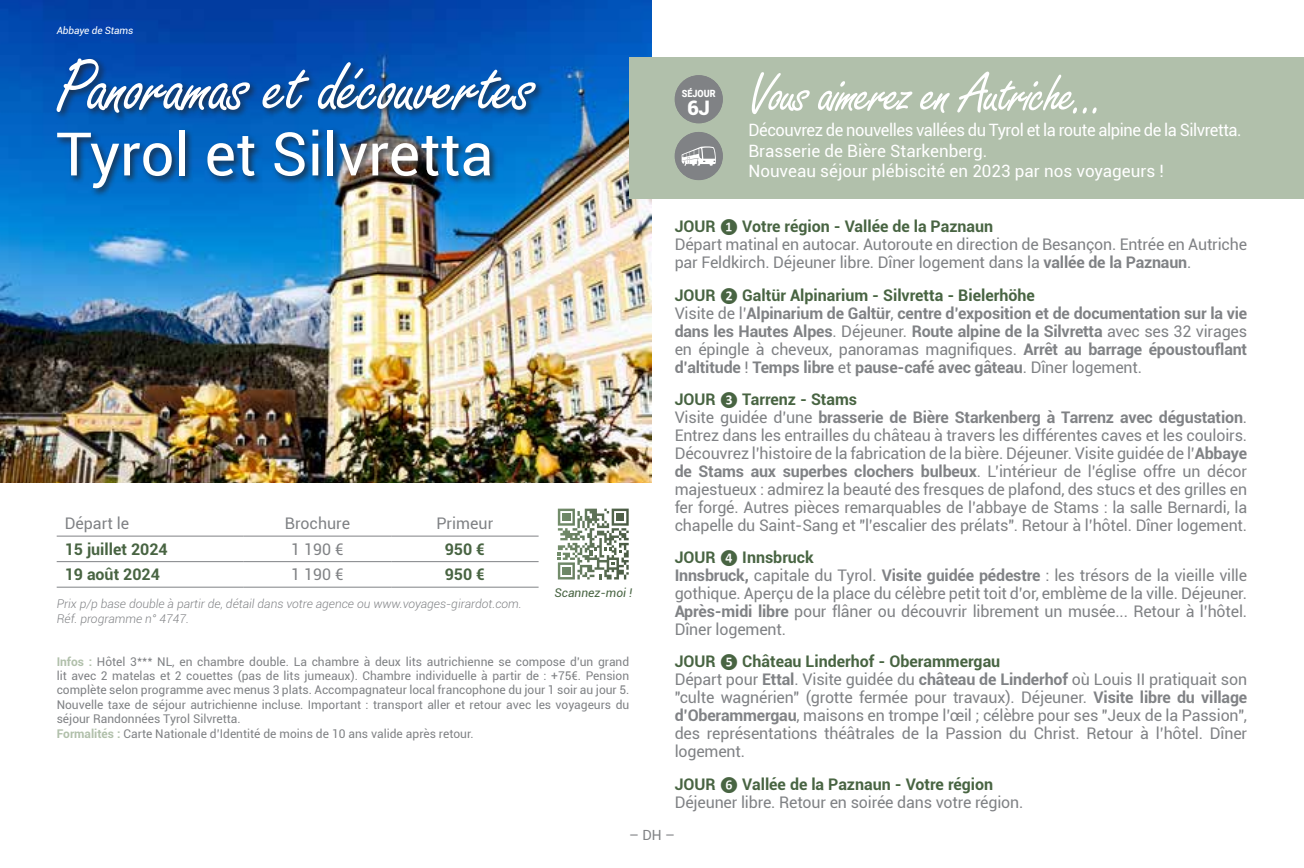
<style>
.page{position:relative;width:1304px;height:868px;background:#fff}
.page>*{position:absolute;margin:0;border:0;box-sizing:border-box;transform-origin:0 0}
.t1{font:80px "Freestyle Script";letter-spacing:-.025em;color:#fff}
.t2{font:60px "Freestyle Script";letter-spacing:-.04em;color:#fff}
.t3{font:60px "Roboto";color:#fff}
.t4{font:900 20px "Roboto";color:#fff}
.t5{font:17px/20.4px "Roboto";letter-spacing:-.005em;color:#fff}
.t6{font:16px/18px "Roboto";letter-spacing:-.01em;color:#808285}
.t7{font:700 16px/18px "Roboto";letter-spacing:-.01em;color:#808285}
.t8{font:700 16px "Roboto";color:#486442}
.t9{font:14px "Roboto";color:#808285}
.t10{font:12px/14.4px "Roboto";color:#808285}
.t11{font:italic 300 12px/14.4px "Roboto";color:#808285}
.t12{font:italic 12px "Roboto";color:#486442}
.t13{font:italic 10px "Roboto";letter-spacing:-.01em;color:#fff}
.t14{font:900 10px "Roboto";color:#fff;scale:.9 1}
.s1{font-weight:700;color:#b1c0ab}
.s2{font-weight:700;color:#486442}
.s3{font-family:"Calibri";font-weight:700;font-size:14px;color:#486442}
.s4{font-weight:700}
.s5{color:#486442}
.s6{font-family:"Calibri";font-size:14px;color:#486442}
.s7{font-weight:400}
</style>
<div class="page">
<img style="left:0;top:0;width:652px;height:482px">
<div style="left:55px;top:56px;width:490px;height:141px;background:#231f20;opacity:.75"></div>
<div style="left:629px;top:57px;width:675px;height:141px;background:#b1c0ab"></div>
<div style="left:675px;top:132px;width:48px;height:48px;background:#808285;border-radius:50%"></div>
<svg style="left:682px;top:146px;width:34px;height:20px"></svg>
<div style="left:675px;top:75px;width:48px;height:48px;background:#808285;border-radius:50%"></div>
<hr style="left:57px;top:535px;width:187px;height:1px;background:#808285">
<hr style="left:244px;top:535px;width:147px;height:1px;background:#808285">
<hr style="left:391px;top:535px;width:148px;height:1px;background:#808285">
<hr style="left:57px;top:561px;width:187px;height:1px;background:#808285">
<hr style="left:244px;top:561px;width:147px;height:1px;background:#808285">
<hr style="left:391px;top:561px;width:148px;height:1px;background:#808285">
<hr style="left:57px;top:586px;width:187px;height:1px;background:#808285">
<hr style="left:244px;top:586px;width:147px;height:1px;background:#808285">
<hr style="left:391px;top:586px;width:148px;height:1px;background:#808285">
<svg style="left:558px;top:508px;width:71px;height:71px"></svg>
<p class="t13" style="left:57px;top:24px;width:78px">Abbaye de Stams</p>
<h1 class="t1" style="left:56px;top:43px;width:481px">Panoramas et découvertes</h1>
<h2 class="t3" style="left:56px;top:112px;width:439px">Tyrol et Silvretta</h2>
<p class="t6" style="left:65px;top:513px;width:66px">Départ le</p>
<p class="t6" style="left:285px;top:513px;width:67px">Brochure</p>
<p class="t6" style="left:436px;top:513px;width:58px">Primeur</p>
<p class="t8" style="left:65px;top:538px;width:105px">15 juillet 2024</p>
<p class="t6" style="left:291px;top:539px;width:54px">1 190 €</p>
<p class="t8" style="left:445px;top:538px;width:42px">950 €</p>
<p class="t8" style="left:65px;top:563px;width:97px">19 août 2024</p>
<p class="t6" style="left:291px;top:565px;width:54px">1 190 €</p>
<p class="t8" style="left:445px;top:563px;width:42px">950 €</p>
<p class="t11" style="left:57px;top:596px;width:466px">Prix p/p base double à partir de, détail dans votre agence ou www.voyages-girardot.com.<br>Réf. programme n° 4747.</p>
<p class="t10" style="left:57px;top:653px;width:574px"><span class="s1">Infos :</span> Hôtel 3*** NL, en chambre double. La chambre à deux lits autrichienne se compose d'un grand lit avec 2 matelas et 2 couettes (pas de lits jumeaux). Chambre individuelle à partir de : +75€. Pension complète selon programme avec menus 3 plats. Accompagnateur local francophone du jour 1 soir au jour 5.<br>Nouvelle taxe de séjour autrichienne incluse. Important : transport aller et retour avec les voyageurs du séjour Randonnées Tyrol Silvretta.<br><span class="s1">Formalités :</span> Carte Nationale d’Identité de moins de 10 ans valide après retour.</p>
<p class="t12" style="left:554px;top:584px;width:79px">Scannez-moi !</p>
<p class="t14" style="left:682px;top:86px;width:39px">SÉJOUR</p>
<p class="t4" style="left:687px;top:93px;width:24px">6J</p>
<h2 class="t2" style="left:748px;top:61px;width:359px">Vous aimerez en Autriche...</h2>
<p class="t5" style="left:748px;top:119px;width:495px">Découvrez de nouvelles vallées du Tyrol et la route alpine de la Silvretta.<br>Brasserie de Bière Starkenberg.<br>Nouveau séjour plébiscité en 2023 par nos voyageurs !</p>
<p class="t6" style="left:675px;top:217px;width:574px"><span class="s2">JOUR</span> <span class="s3">❶</span> <span class="s2">Votre région - Vallée de la Paznaun<br></span>Départ matinal en autocar. Autoroute en direction de Besançon. Entrée en Autriche par Feldkirch. Déjeuner libre. Dîner logement dans la <span class="s4">vallée de la Paznaun</span>.</p>
<p class="t7" style="left:675px;top:285px;width:574px"><span class="s5">JOUR</span> <span class="s6">❷</span> <span class="s5">Galtür Alpinarium - Silvretta - Bielerhöhe<br></span><span class="s7">Visite de l’</span>Alpinarium de Galtür<span class="s7">,</span> centre d’exposition et de documentation sur la vie dans les Hautes Alpes<span class="s7">. Déjeuner.</span> Route alpine de la Silvretta <span class="s7">avec ses 32 virages en épingle à cheveux, panoramas magnifiques.</span> Arrêt au barrage époustouflant d’altitude <span class="s7">!</span> Temps libre <span class="s7">et</span> pause-café avec gâteau<span class="s7">. Dîner logement.</span></p>
<p class="t6" style="left:675px;top:389px;width:574px"><span class="s2">JOUR</span> <span class="s3">❸</span> <span class="s2">Tarrenz - Stams<br></span>Visite guidée d’une <span class="s4">brasserie de Bière Starkenberg à Tarrenz avec dégustation</span>.<br>Entrez dans les entrailles du château à travers les différentes caves et les couloirs.<br>Découvrez l’histoire de la fabrication de la bière. Déjeuner. Visite guidée de l’<span class="s4">Abbaye de Stams aux superbes clochers bulbeux</span>. L’intérieur de l’église offre un décor majestueux : admirez la beauté des fresques de plafond, des stucs et des grilles en fer forgé. Autres pièces remarquables de l’abbaye de Stams : la salle Bernardi, la chapelle du Saint-Sang et "l’escalier des prélats". Retour à l’hôtel. Dîner logement.</p>
<p class="t6" style="left:675px;top:547px;width:574px"><span class="s2">JOUR</span> <span class="s3">❹</span> <span class="s2">Innsbruck<br></span><span class="s4">Innsbruck,</span> capitale du Tyrol. <span class="s4">Visite guidée pédestre</span> : les trésors de la vieille ville gothique. Aperçu de la place du célèbre petit toit d’or, emblème de la ville. Déjeuner.<br><span class="s4">Après-midi libre</span> pour flâner ou découvrir librement un musée... Retour à l’hôtel.<br>Dîner logement.</p>
<p class="t6" style="left:675px;top:652px;width:574px"><span class="s2">JOUR</span> <span class="s3">❺</span> <span class="s2">Château Linderhof - Oberammergau<br></span>Départ pour <span class="s4">Ettal</span>. Visite guidée du <span class="s4">château de Linderhof</span> où Louis II pratiquait son "culte wagnérien" (grotte fermée pour travaux). Déjeuner. <span class="s4">Visite libre du village d’Oberammergau</span>, maisons en trompe l’œil ; célèbre pour ses "Jeux de la Passion", des représentations théâtrales de la Passion du Christ. Retour à l’hôtel. Dîner logement.</p>
<p class="t6" style="left:675px;top:774px;width:350px"><span class="s2">JOUR</span> <span class="s3">❻</span> <span class="s2">Vallée de la Paznaun - Votre région<br></span>Déjeuner libre. Retour en soirée dans votre région.</p>
<p class="t9" style="left:629px;top:824px;width:47px">– DH –</p>
</div>
